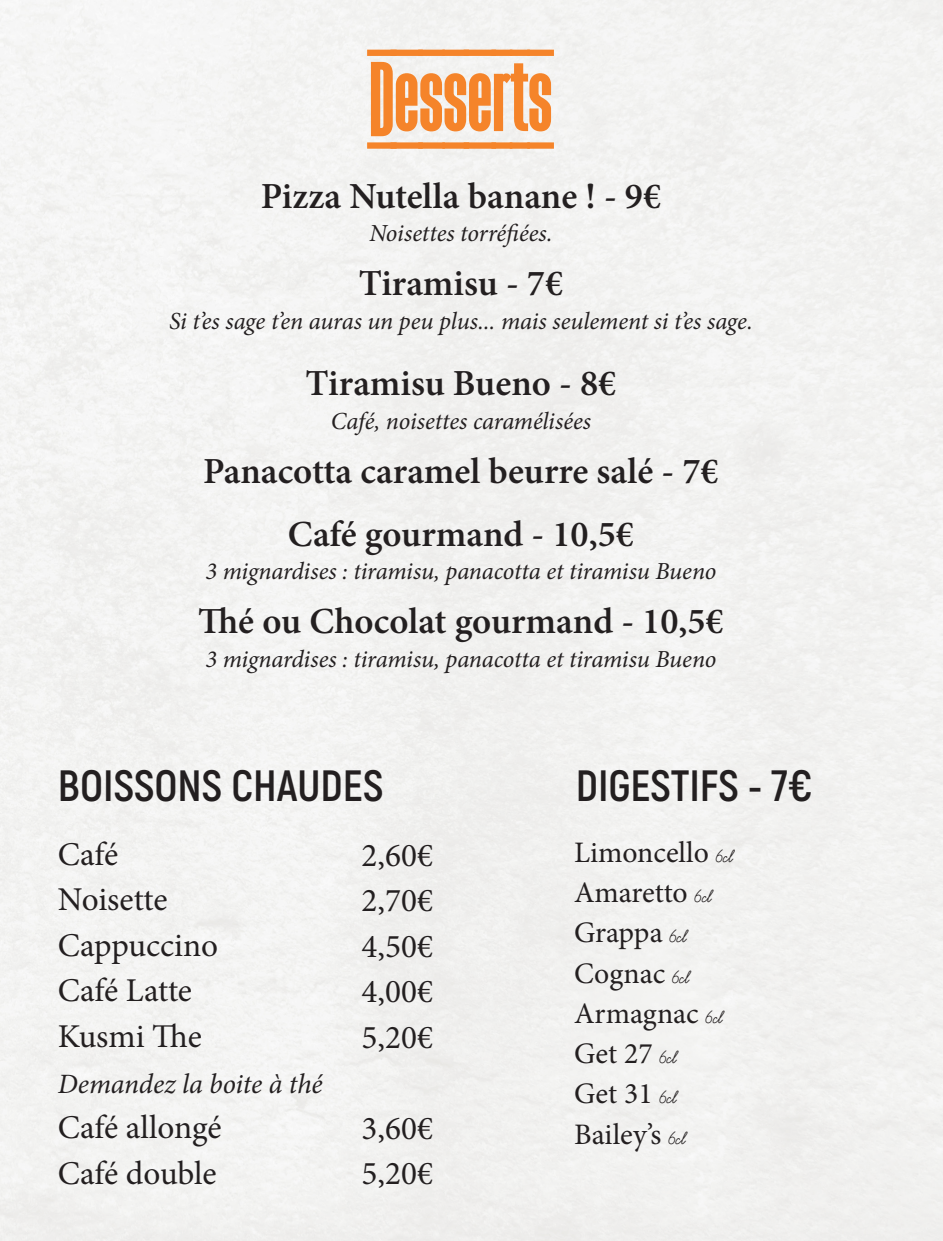
<style>
.page{position:relative;width:943px;height:1241px;background:#fff}
.page>*{position:absolute;margin:0;border:0;box-sizing:border-box;transform-origin:0 0}
.t1{font:119px "The Juke Box FFP";color:#f5842a}
.t2{font:700 43.75px "Akrobat";color:#231f20}
.t3{font:600 36.75px "Minion Pro";color:#231f20}
.t4{font:33.25px "Minion Pro";letter-spacing:-.005em;color:#231f20}
.t5{font:29.75px "Minion Pro";color:#231f20}
.t6{font:italic 28px "Minion Pro";letter-spacing:-.005em;color:#231f20}
.t7{font:italic 24.5px "Minion Pro";letter-spacing:-.01em;color:#231f20}
.s1{font-family:"Learning Curve";font-weight:700;font-size:19.25px}
</style>
<div class="page">
<p class="t1" style="left:369px;top:36px;width:184px">DESSERTS</p>
<p class="t3" style="left:261px;top:171px;width:402px">Pizza Nutella banane ! - 9€</p>
<p class="t7" style="left:369px;top:216px;width:185px">Noisettes torréfiées.</p>
<p class="t3" style="left:359px;top:258px;width:206px">Tiramisu - 7€</p>
<p class="t7" style="left:169px;top:304px;width:585px">Si t’es sage t’en auras un peu plus... mais seulement si t’es sage.</p>
<p class="t3" style="left:305px;top:358px;width:312px">Tiramisu Bueno - 8€</p>
<p class="t7" style="left:331px;top:404px;width:261px">Café, noisettes caramélisées</p>
<p class="t3" style="left:203px;top:445px;width:517px">Panacotta caramel beurre salé - 7€</p>
<p class="t3" style="left:288px;top:508px;width:347px">Café gourmand - 10,5€</p>
<p class="t7" style="left:205px;top:554px;width:512px">3 mignardises : tiramisu, panacotta et tiramisu Bueno</p>
<p class="t3" style="left:198px;top:596px;width:527px">Thé ou Chocolat gourmand - 10,5€</p>
<p class="t7" style="left:205px;top:642px;width:512px">3 mignardises : tiramisu, panacotta et tiramisu Bueno</p>
<p class="t2" style="left:58px;top:757px;width:327px">BOISSONS CHAUDES</p>
<p class="t2" style="left:575px;top:757px;width:238px">DIGESTIFS - 7€</p>
<p class="t4" style="left:58px;top:831px;width:62px">Café</p>
<p class="t4" style="left:58px;top:877px;width:111px">Noisette</p>
<p class="t4" style="left:58px;top:922px;width:162px">Cappuccino</p>
<p class="t4" style="left:58px;top:968px;width:136px">Café Latte</p>
<p class="t4" style="left:58px;top:1013px;width:145px">Kusmi The</p>
<p class="t6" style="left:58px;top:1064px;width:266px">Demandez la boite à thé</p>
<p class="t4" style="left:58px;top:1104px;width:165px">Café allongé</p>
<p class="t4" style="left:58px;top:1150px;width:160px">Café double</p>
<p class="t4" style="left:361px;top:832px;width:73px">2,60€</p>
<p class="t4" style="left:361px;top:878px;width:73px">2,70€</p>
<p class="t4" style="left:361px;top:923px;width:73px">4,50€</p>
<p class="t4" style="left:361px;top:969px;width:73px">4,00€</p>
<p class="t4" style="left:361px;top:1014px;width:73px">5,20€</p>
<p class="t4" style="left:361px;top:1105px;width:73px">3,60€</p>
<p class="t4" style="left:361px;top:1151px;width:73px">5,20€</p>
<p class="t5" style="left:574px;top:832px;width:160px">Limoncello <span class="s1">6cl</span></p>
<p class="t5" style="left:574px;top:872px;width:139px">Amaretto <span class="s1">6cl</span></p>
<p class="t5" style="left:574px;top:912px;width:114px">Grappa <span class="s1">6cl</span></p>
<p class="t5" style="left:574px;top:953px;width:117px">Cognac <span class="s1">6cl</span></p>
<p class="t5" style="left:574px;top:993px;width:150px">Armagnac <span class="s1">6cl</span></p>
<p class="t5" style="left:574px;top:1033px;width:104px">Get 27 <span class="s1">6cl</span></p>
<p class="t5" style="left:574px;top:1073px;width:104px">Get 31 <span class="s1">6cl</span></p>
<p class="t5" style="left:574px;top:1114px;width:113px">Bailey’s <span class="s1">6cl</span></p>
</div>
